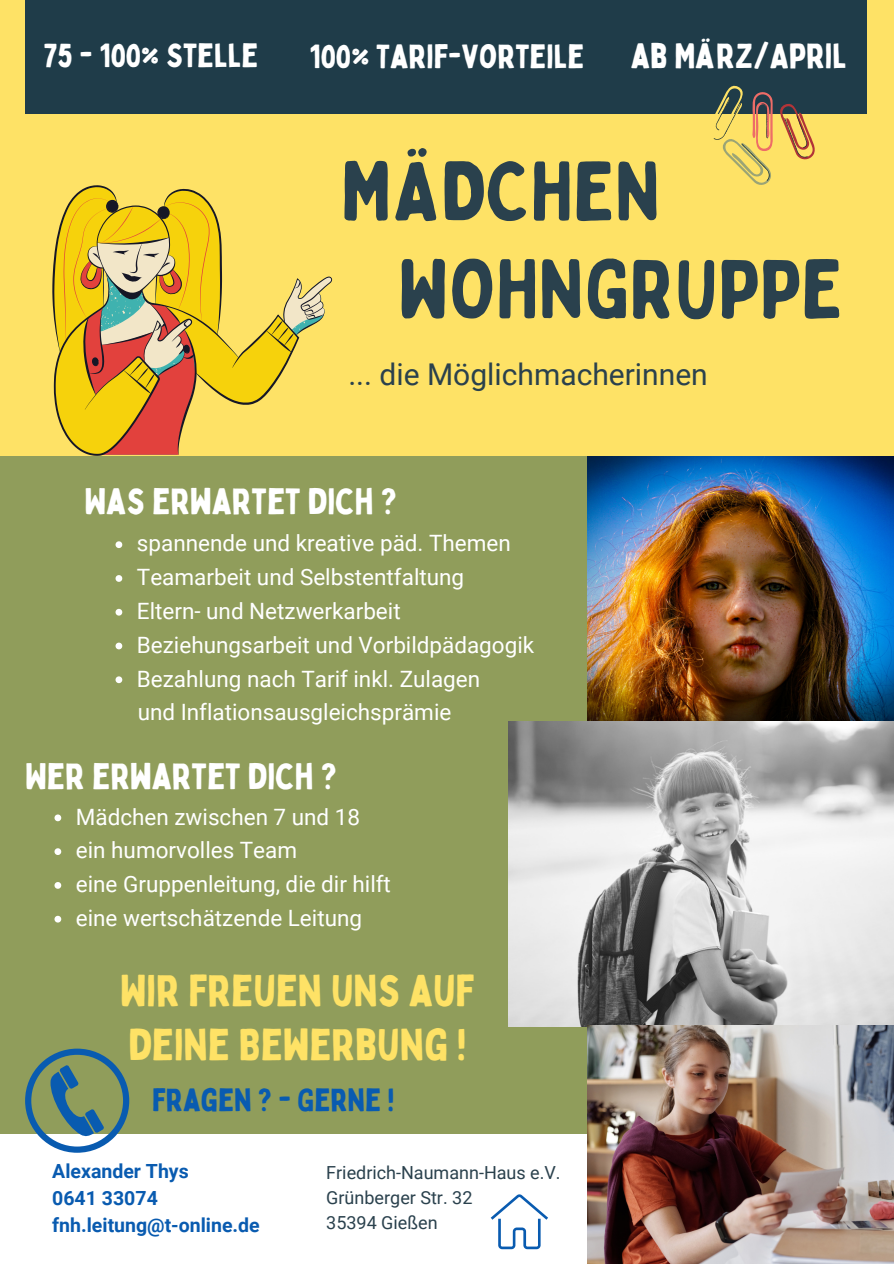
<style>
.page{position:relative;width:894px;height:1264px;background:#fff}
.page>*{position:absolute;margin:0;border:0;box-sizing:border-box;transform-origin:0 0}
.t1{font:83.25px "Bobby Jones Soft";color:#2a414d}
.t2{font:43.5px/54px "Bobby Jones";color:#fee266}
.t3{font:36px "Bobby Jones";color:#fff}
.t4{font:34.5px "Bobby Jones";color:#fff}
.t5{font:33px "Bobby Jones";color:#fff}
.t6{font:31.5px "Bobby Jones";color:#095bb0}
.t7{font:30px "Roboto";color:#2a414d}
.t8{font:22.5px "Roboto";color:#fff}
.t9{font:700 19.5px/27px "Roboto";color:#095bb0}
.t10{font:18px "Roboto";color:#2a414d}
</style>
<div class="page">
<div style="left:0;top:0;width:893px;height:1263px;background:#909d5b"></div>
<img style="left:587px;top:450px;width:306px;height:271px">
<div style="left:0;top:0;width:892px;height:455px;background:#fee266"></div>
<div style="left:25px;top:0;width:840px;height:114px;background:#1f3c49"></div>
<img style="left:508px;top:721px;width:385px;height:305px">
<div style="left:0;top:1134px;width:893px;height:129px;background:#fff"></div>
<img style="left:587px;top:1025px;width:306px;height:238px">
<svg style="left:52px;top:185px;width:280px;height:271px"></svg>
<svg style="left:25px;top:1048px;width:104px;height:104px"></svg>
<svg style="left:713px;top:85px;width:101px;height:100px"></svg>
<svg style="left:490px;top:1194px;width:58px;height:55px"></svg>
<svg style="left:115px;top:541px;width:7px;height:7px"></svg>
<svg style="left:115px;top:575px;width:7px;height:7px"></svg>
<svg style="left:115px;top:609px;width:7px;height:6px"></svg>
<svg style="left:115px;top:642px;width:7px;height:7px"></svg>
<svg style="left:115px;top:676px;width:7px;height:7px"></svg>
<svg style="left:54px;top:814px;width:7px;height:7px"></svg>
<svg style="left:54px;top:848px;width:7px;height:7px"></svg>
<svg style="left:54px;top:882px;width:7px;height:6px"></svg>
<svg style="left:54px;top:915px;width:7px;height:7px"></svg>
<h3 class="t5" style="left:44px;top:35px;width:216px">75 - 100% STELLE</h3>
<h3 class="t5" style="left:309px;top:36px;width:276px">100% TARIF-VORTEILE</h3>
<p class="t4" style="left:630px;top:34px;width:217px">AB MÄRZ/APRIL</p>
<p class="t1" style="left:341px;top:140px;width:321px">MÄDCHEN</p>
<h6 class="t1" style="left:398px;top:237px;width:446px">WOHNGRUPPE</h6>
<p class="t7" style="left:348px;top:357px;width:361px">... die Möglichmacherinnen</p>
<p class="t3" style="left:84px;top:479px;width:314px">WAS ERWARTET DICH ?</p>
<p class="t8" style="left:137px;top:530px;width:375px">spannende und kreative päd. Themen</p>
<p class="t8" style="left:137px;top:564px;width:329px">Teamarbeit und Selbstentfaltung</p>
<p class="t8" style="left:137px;top:598px;width:265px">Eltern- und Netzwerkarbeit</p>
<p class="t8" style="left:137px;top:632px;width:399px">Beziehungsarbeit und Vorbildpädagogik</p>
<h5 class="t8" style="left:137px;top:665px;width:344px">Bezahlung nach Tarif inkl. Zulagen</h5>
<h3 class="t8" style="left:138px;top:699px;width:315px">und Inflationsausgleichsprämie</h3>
<p class="t3" style="left:25px;top:754px;width:313px">WER ERWARTET DICH ?</p>
<p class="t8" style="left:76px;top:803px;width:286px">Mädchen zwischen 7 und 18</p>
<p class="t8" style="left:76px;top:837px;width:223px">ein humorvolles Team</p>
<h2 class="t8" style="left:76px;top:871px;width:316px">eine Gruppenleitung, die dir hilft</h2>
<p class="t8" style="left:76px;top:905px;width:287px">eine wertschätzende Leitung</p>
<h3 class="t2" style="left:120px;top:962px;width:356px">WIR FREUEN UNS AUF<br>DEINE BEWERBUNG !</h3>
<h4 class="t6" style="left:152px;top:1080px;width:244px">FRAGEN ? - GERNE !</h4>
<h3 class="t9" style="left:52px;top:1157px;width:209px">Alexander Thys<br>0641 33074 fnh.leitung@t-online.de</h3>
<h1 class="t10" style="left:326px;top:1162px;width:236px">Friedrich-Naumann-Haus e.V.</h1>
<h1 class="t10" style="left:326px;top:1187px;width:148px">Grünberger Str. 32</h1>
<h4 class="t10" style="left:326px;top:1211px;width:113px">35394 Gießen</h4>
</div>
